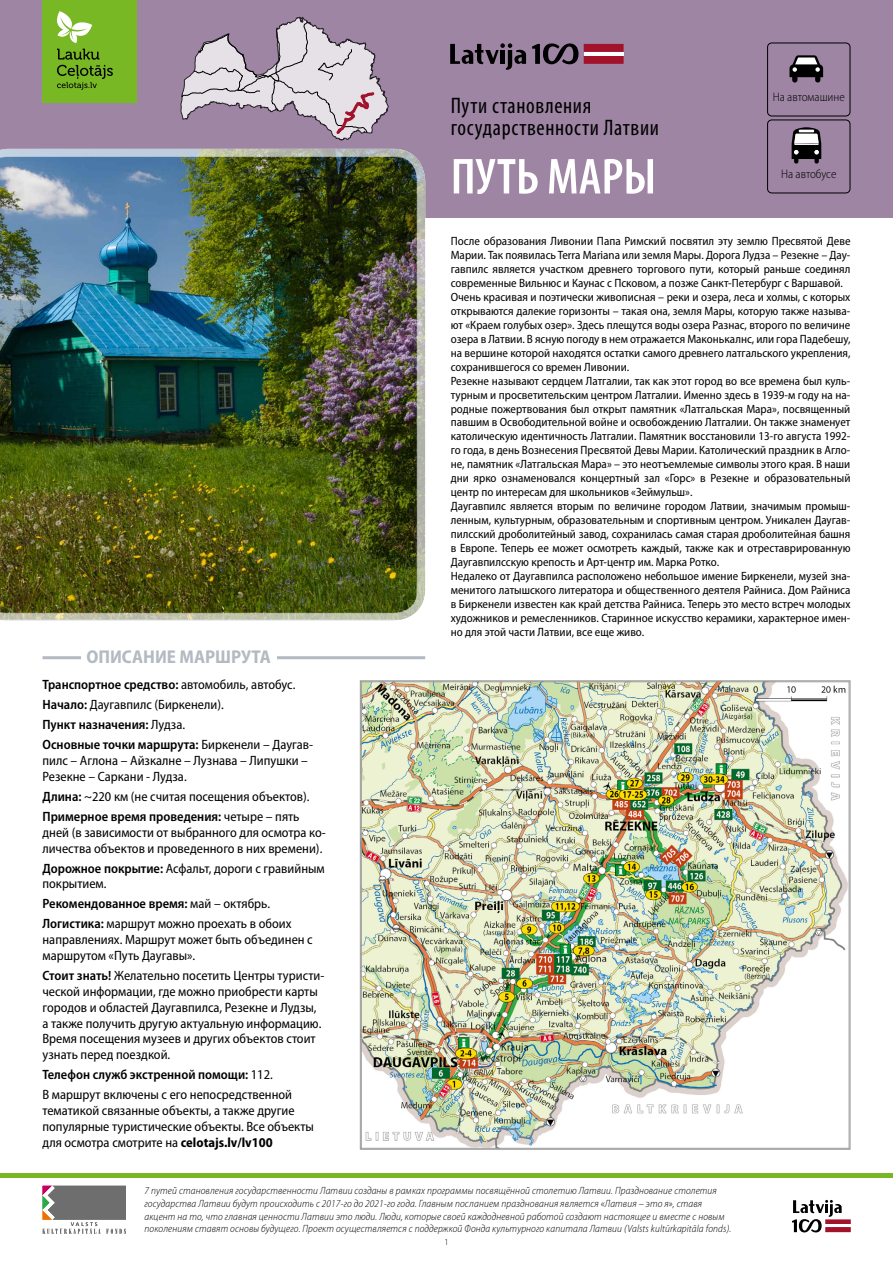
<style>
.page{position:relative;width:893px;height:1263px;background:#fff}
.page>*{position:absolute;margin:0;border:0;box-sizing:border-box;transform-origin:0 0}
.t1{font:600 condensed 51px "Myriad Pro";color:#fff}
.t2{font:condensed 22.5px/22.5px "Myriad Pro";letter-spacing:.03em;color:#000}
.t3{font:700 semi-condensed 18.6px "Myriad Pro";color:#b3bac2}
.t4{font:semi-condensed 13.5px/15.8px "Myriad Pro";color:#000}
.t5{font:600 semi-condensed 13.5px/20.1px "Myriad Pro";color:#000}
.t6{font:300 semi-condensed 12.3px "Myriad Pro";color:#000}
.t7{font:semi-condensed 12px/14px "Myriad Pro";color:#000}
.t8{font:italic 300 semi-condensed 10.5px/12.6px "Myriad Pro";letter-spacing:.01em;color:#000}
.t9{font:300 semi-condensed 9px "Myriad Pro";color:#000}
.s1{font-weight:400}
.s2{font-weight:600}
.s3{font-weight:700}
</style>
<div class="page">
<img style="left:360px;top:680px;width:491px;height:470px">
<hr style="left:0;top:1174px;width:893px;height:4px;background:#79b825">
<div style="left:0;top:0;width:893px;height:218px;background:#9d85a3"></div>
<div style="left:0;top:148px;width:427px;height:475px;background:#fff;opacity:.66"></div>
<svg style="left:792px;top:1200px;width:59px;height:32px"></svg>
<hr style="left:825px;top:1224px;width:26px;height:3px;background:#fff">
<svg style="left:450px;top:43px;width:76px;height:27px"></svg>
<svg style="left:532px;top:43px;width:46px;height:21px"></svg>
<svg style="left:584px;top:44px;width:40px;height:20px"></svg>
<hr style="left:584px;top:52px;width:40px;height:4px;background:#fff">
<div style="left:43px;top:0;width:94px;height:103px;background:#79b825"></div>
<svg style="left:57px;top:11px;width:35px;height:32px"></svg>
<svg style="left:57px;top:49px;width:56px;height:41px"></svg>
<hr style="left:43px;top:656px;width:382px;height:3px;background:#b3bac2">
<div style="left:81px;top:649px;width:195px;height:17px;background:#fff"></div>
<svg style="left:180px;top:17px;width:209px;height:124px"></svg>
<div style="left:767px;top:119px;width:83px;height:74px;border:1px solid #000;border-radius:4px"></div>
<svg style="left:792px;top:127px;width:29px;height:37px"></svg>
<div style="left:767px;top:43px;width:83px;height:73px;border:1px solid #000;border-radius:4px"></div>
<svg style="left:789px;top:55px;width:34px;height:28px"></svg>
<svg style="left:43px;top:1186px;width:83px;height:48px"></svg>
<h2 class="t2" style="left:451px;top:94px;width:210px">Пути становления государственности Латвии</h2>
<h1 class="t1" style="left:451px;top:149px;width:207px">ПУТЬ МАРЫ</h1>
<p class="t6" style="left:773px;top:90px;width:74px">На автомашине</p>
<p class="t6" style="left:781px;top:168px;width:57px">На автобусе</p>
<h3 class="t3" style="left:86px;top:646px;width:186px">ОПИСАНИЕ МАРШРУТА</h3>
<p class="t5" style="left:43px;top:675px;width:272px">Транспортное средство: <span class="s1">автомобиль, автобус.<br></span>Начало: <span class="s1">Даугавпилс (Биркенели).<br></span>Пункт назначения: <span class="s1">Лудза.<br></span>Основные точки маршрута: <span class="s1">Биркенели – Даугав-</span></p>
<p class="t4" style="left:43px;top:753px;width:267px">пилс – Аглона – Айзкалне – Лузнава – Липушки –<br>Резекне – Саркани - Лудза.</p>
<p class="t4" style="left:43px;top:787px;width:269px;line-height:20.1px"><span class="s2">Длина:</span> ~220 км (не считая посещения объектов).<br><span class="s2">Примерное время проведения:</span> четыре – пять</p>
<p class="t4" style="left:43px;top:825px;width:285px">дней (в зависимости от выбранного для осмотра ко&shy;личества объектов и проведенного в них времени).</p>
<p class="t4" style="left:43px;top:860px;width:284px"><span class="s2">Дорожное покрытие:</span> Асфальт, дороги с гравийным покрытием.</p>
<p class="t4" style="left:43px;top:894px;width:250px;line-height:20.1px"><span class="s2">Рекомендованное время:</span> май – октябрь.<br><span class="s2">Логистика:</span> маршрут можно проехать в обоих</p>
<p class="t4" style="left:43px;top:932px;width:272px">направлениях. Mаршрут может быть объединен с маршрутом «Путь Даугавы».</p>
<p class="t4" style="left:43px;top:968px;width:283px"><span class="s2">Стоит знать!</span> Желательно посетить Центры туристи&shy;ческой информации, где можно приобрести карты городов и областей Даугавпилса, Резекне и Лудзы, а также получить другую актуальную информацию.<br>Время посещения музеев и других объектов стоит узнать перед поездкой.</p>
<p class="t4" style="left:43px;top:1065px;width:251px;line-height:20.1px"><span class="s2">Телефон служб экстренной помощи:</span> 112.<br>В маршрут включены с его непосредственной</p>
<p class="t4" style="left:43px;top:1103px;width:273px">тематикой связанные объекты, а также другие популярные туристические объекты. Все объекты для осмотра смотрите на <span class="s3">celotajs.lv/lv100</span></p>
<p class="t7" style="left:451px;top:234px;width:401px">После образования Ливонии Папа Римский посвятил эту землю Пресвятой Деве Марии. Так появилась Terra Mariana или земля Мары. Дорога Лудза – Резекне – Дау&shy;гавпилс является участком древнего торгового пути, который раньше соединял современные Вильнюс и Каунас с Псковом, а позже Санкт-Петербург с Варшавой.<br>Очень красивая и поэтически живописная – реки и озера, леса и холмы, с которых открываются далекие горизонты – такая она, земля Мары, которую также называ&shy;ют «краем голубых озер». Здесь плещутся воды озера Разнас, второго по величине озера в Латвии. В ясную погоду в нем отражается Маконькалнс, или гора Падебешу, на вершине которой находятся остатки самого древнего латгальского укрепления, сохранившегося со времен Ливонии.<br>Резекне называют сердцем Латгалии, так как этот город во все времена был куль&shy;турным и просветительским центром Латгалии. Именно здесь в 1939-м году на на&shy;родные пожертвования был открыт памятник «Латгальская Мара», посвященный павшим в Освободительной войне и освобождению Латгалии. Он также знаменует католическую идентичность Латгалии. Памятник восстановили 13-го августа 1992- го года, в день Вознесения Пресвятой Девы Марии. Католический праздник в Агло&shy;не, памятник «Латгальская Мара» – это неотъемлемые символы этого края. В наши дни ярко ознаменовался концертный зал «Горс» в Резекне и образовательный центр по интересам для школьников «Зеймульш».<br>Даугавпилс является вторым по величине городом Латвии, значимым промыш&shy;ленным, культурным, образовательным и спортивным центром. Уникален Даугав&shy;пилсский дроболитейный завод, сохранилась самая старая дроболитейная башня в Европе. Теперь ее может осмотреть каждый, также как и отреставрированную Даугавпилсскую крепость и Арт-центр им. Марка Ротко.<br>Недалеко от Даугавпилса расположено небольшое имение Биркенели, музей зна&shy;менитого латышского литератора и общественного деятеля Райниса. Дом Райниса в Биркенели известен как край детства Райниса. Теперь это место встреч молодых художников и ремесленников. старинное искусство керамики, характерное имен&shy;но для этой части Латвии, все еще живо.</p>
<p class="t8" style="left:145px;top:1185px;width:588px">7 путей становления государственности Латвии созданы в рамках программы посвящённой столетию Латвии. Празднование столетия государства Латвии будут происходить с 2017-го до 2021-го года. Главным посланием празднования является «Латвия – это я», ставя акцент на то, что главная ценности Латвии это люди. Люди, которые своей каждодневной работой создают настоящее и вместе с новым поколениям ставят основы будущего. Проект осуществляется с поддержкой Фонда культурного капитала Латвии (Valsts kultūrkapitāla fonds).</p>
<p class="t9" style="left:444px;top:1237px;width:6px">1</p>
</div>
